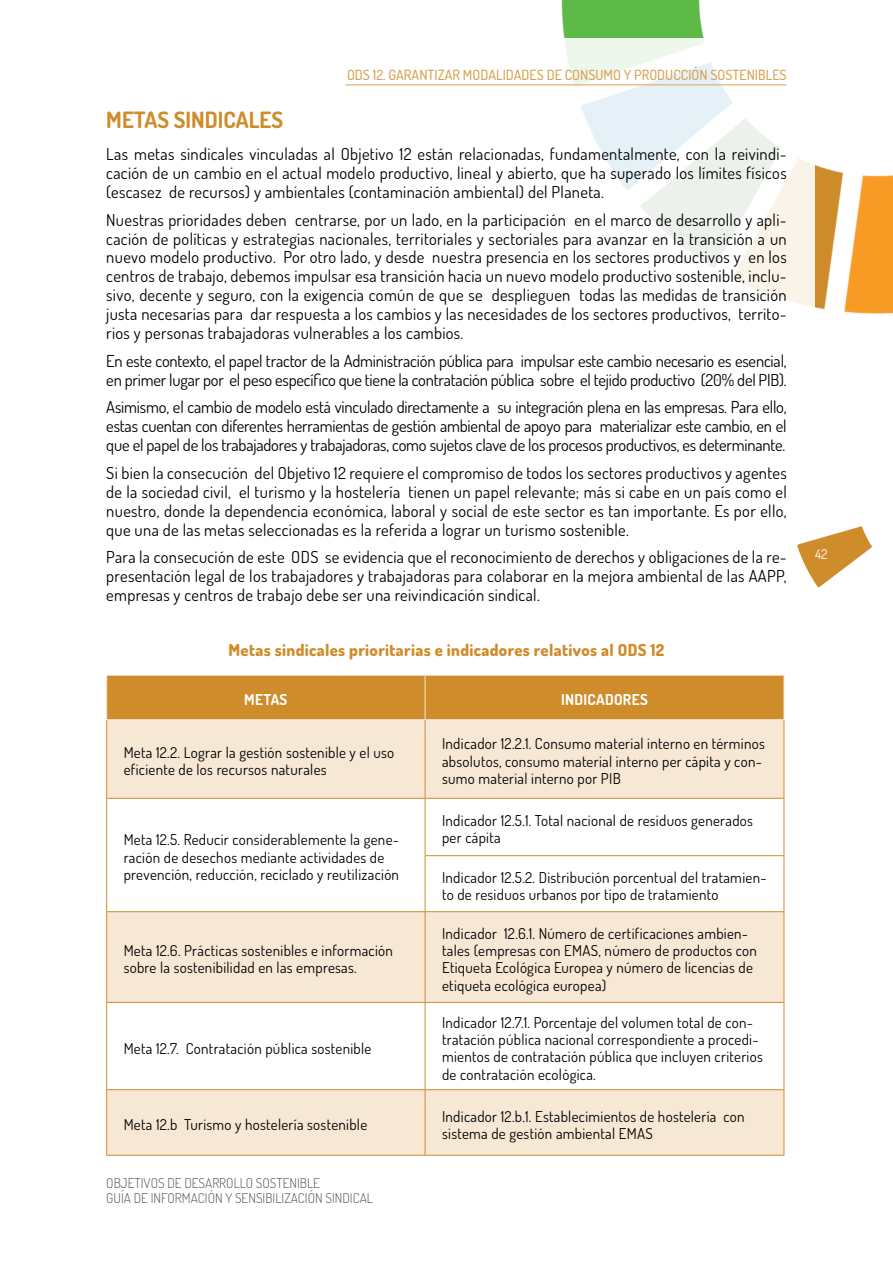
<style>
.page{position:relative;width:893px;height:1263px;background:#fff}
.page>*{position:absolute;margin:0;border:0;box-sizing:border-box;transform-origin:0 0}
.t1{font:700 22.5px "Dosis";color:#cf8c2b}
.t2{font:16.5px/19px "Dosis";letter-spacing:-.01em;color:#000;text-align:justify}
.t3{font:800 16.5px "Dosis";letter-spacing:.02em;color:#cf8c2b}
.t4{font:15px/17.2px "Dosis";letter-spacing:.02em;color:#000}
.t5{font:700 15px "Dosis";letter-spacing:.02em;color:#fff}
.t6{font:500 14.1px "Dosis";color:#d8a356}
.t7{font:300 13.5px/15.6px "Dosis";color:#575756}
.t8{font:13.5px "Dosis";color:#fff}
</style>
<div class="page">
<img style="left:561px;top:0;width:332px;height:314px">
<svg style="left:440px;top:38px;width:375px;height:276px"></svg>
<svg style="left:797px;top:526px;width:75px;height:62px"></svg>
<hr style="left:345px;top:85px;width:442px;height:1px;background:#d8a356">
<div style="left:107px;top:676px;width:677px;height:43px;background:#cf8c2b"></div>
<svg style="left:107px;top:720px;width:677px;height:435px;fill:#f6e8d5"></svg>
<hr style="left:106px;top:675px;width:319px;height:1px;background:#f6e8d5">
<hr style="left:106px;top:676px;width:1px;height:43px;background:#f6e8d5">
<hr style="left:425px;top:675px;width:359px;height:1px;background:#f6e8d5">
<hr style="left:425px;top:676px;width:1px;height:43px;background:#f6e8d5">
<hr style="left:784px;top:676px;width:1px;height:43px;background:#f6e8d5">
<hr style="left:106px;top:719px;width:319px;height:1px;background:#f6e8d5">
<hr style="left:425px;top:719px;width:359px;height:1px;background:#f6e8d5">
<hr style="left:106px;top:720px;width:1px;height:78px;background:#cf8c2b">
<hr style="left:425px;top:720px;width:1px;height:78px;background:#cf8c2b">
<hr style="left:784px;top:720px;width:1px;height:78px;background:#cf8c2b">
<hr style="left:106px;top:798px;width:319px;height:1px;background:#cf8c2b">
<hr style="left:106px;top:799px;width:1px;height:57px;background:#cf8c2b">
<hr style="left:425px;top:798px;width:359px;height:1px;background:#cf8c2b">
<hr style="left:425px;top:799px;width:1px;height:56px;background:#cf8c2b">
<hr style="left:784px;top:799px;width:1px;height:56px;background:#cf8c2b">
<hr style="left:106px;top:856px;width:1px;height:55px;background:#cf8c2b">
<hr style="left:425px;top:855px;width:359px;height:1px;background:#cf8c2b">
<hr style="left:425px;top:856px;width:1px;height:55px;background:#cf8c2b">
<hr style="left:784px;top:856px;width:1px;height:55px;background:#cf8c2b">
<hr style="left:106px;top:911px;width:319px;height:1px;background:#cf8c2b">
<hr style="left:106px;top:912px;width:1px;height:90px;background:#cf8c2b">
<hr style="left:425px;top:911px;width:359px;height:1px;background:#cf8c2b">
<hr style="left:425px;top:912px;width:1px;height:90px;background:#cf8c2b">
<hr style="left:784px;top:912px;width:1px;height:90px;background:#cf8c2b">
<hr style="left:106px;top:1002px;width:319px;height:1px;background:#cf8c2b">
<hr style="left:106px;top:1003px;width:1px;height:86px;background:#cf8c2b">
<hr style="left:425px;top:1002px;width:359px;height:1px;background:#cf8c2b">
<hr style="left:425px;top:1003px;width:1px;height:86px;background:#cf8c2b">
<hr style="left:784px;top:1003px;width:1px;height:86px;background:#cf8c2b">
<hr style="left:106px;top:1089px;width:319px;height:1px;background:#cf8c2b">
<hr style="left:106px;top:1090px;width:1px;height:65px;background:#cf8c2b">
<hr style="left:425px;top:1089px;width:359px;height:1px;background:#cf8c2b">
<hr style="left:425px;top:1090px;width:1px;height:65px;background:#cf8c2b">
<hr style="left:784px;top:1090px;width:1px;height:65px;background:#cf8c2b">
<hr style="left:106px;top:1155px;width:319px;height:1px;background:#cf8c2b">
<hr style="left:425px;top:1155px;width:359px;height:1px;background:#cf8c2b">
<p class="t6" style="left:347px;top:67px;width:441px">ODS 12. GARANTIZAR MODALIDADES DE CONSUMO Y PRODUCCIÓN SOSTENIBLES</p>
<h1 class="t1" style="left:106px;top:107px;width:178px">METAS SINDICALES</h1>
<p class="t2" style="left:106px;top:145px;width:682px">Las metas sindicales vinculadas al Objetivo 12 están relacionadas, fundamentalmente, con la reivindi&shy;cación de un cambio en el actual modelo productivo, lineal y abierto, que ha superado los límites físicos (escasez de recursos) y ambientales (contaminación ambiental) del Planeta.</p>
<p class="t2" style="left:106px;top:210px;width:682px">Nuestras prioridades deben centrarse, por un lado, en la participación en el marco de desarrollo y apli&shy;cación de políticas y estrategias nacionales, territoriales y sectoriales para avanzar en la transición a un nuevo modelo productivo. Por otro lado, y desde nuestra presencia en los sectores productivos y en los centros de trabajo, debemos impulsar esa transición hacia un nuevo modelo productivo sostenible, inclu&shy;sivo, decente y seguro, con la exigencia común de que se desplieguen todas las medidas de transición justa necesarias para dar respuesta a los cambios y las necesidades de los sectores productivos, territo&shy;rios y personas trabajadoras vulnerables a los cambios.</p>
<p class="t2" style="left:106px;top:351px;width:682px">En este contexto, el papel tractor de la Administración pública para impulsar este cambio necesario es esencial, en primer lugar por el peso específico que tiene la contratación pública sobre el tejido productivo (20% del PIB).</p>
<p class="t2" style="left:106px;top:398px;width:682px">Asimismo, el cambio de modelo está vinculado directamente a su integración plena en las empresas. Para ello, estas cuentan con diferentes herramientas de gestión ambiental de apoyo para materializar este cambio, en el que el papel de los trabajadores y trabajadoras, como sujetos clave de los procesos productivos, es determinante.</p>
<p class="t2" style="left:106px;top:463px;width:682px">Si bien la consecución del Objetivo 12 requiere el compromiso de todos los sectores productivos y agentes de la sociedad civil, el turismo y la hostelería tienen un papel relevante; más si cabe en un país como el nuestro, donde la dependencia económica, laboral y social de este sector es tan importante. Es por ello, que una de las metas seleccionadas es la referida a lograr un turismo sostenible.</p>
<p class="t2" style="left:106px;top:548px;width:682px">Para la consecución de este ODS se evidencia que el reconocimiento de derechos y obligaciones de la re&shy;presentación legal de los trabajadores y trabajadoras para colaborar en la mejora ambiental de las AAPP, empresas y centros de trabajo debe ser una reivindicación sindical.</p>
<p class="t3" style="left:228px;top:643px;width:437px">Metas sindicales prioritarias e indicadores relativos al ODS 12</p>
<p class="t5" style="left:244px;top:691px;width:45px">METAS</p>
<p class="t5" style="left:561px;top:691px;width:88px">INDICADORES</p>
<p class="t4" style="left:124px;top:744px;width:272px">Meta 12.2. Lograr la gestión sostenible y el uso eficiente de los recursos naturales</p>
<p class="t4" style="left:442px;top:735px;width:324px">Indicador 12.2.1. Consumo material interno en términos absolutos, consumo material interno per cápita y con&shy;sumo material interno por PIB</p>
<p class="t4" style="left:124px;top:831px;width:277px">Meta 12.5. Reducir considerablemente la gene&shy;ración de desechos mediante actividades de prevención, reducción, reciclado y reutilización</p>
<p class="t4" style="left:124px;top:942px;width:271px">Meta 12.6. Prácticas sostenibles e información sobre la sostenibilidad en las empresas.</p>
<p class="t4" style="left:124px;top:1040px;width:249px">Meta 12.7. Contratación pública sostenible</p>
<p class="t4" style="left:442px;top:812px;width:312px">Indicador 12.5.1. Total nacional de residuos generados per cápita</p>
<p class="t4" style="left:442px;top:869px;width:326px">Indicador 12.5.2. Distribución porcentual del tratamien&shy;to de residuos urbanos por tipo de tratamiento</p>
<p class="t4" style="left:442px;top:925px;width:316px">Indicador 12.6.1. Número de certificaciones ambien&shy;tales (empresas con EMAS, número de productos con Etiqueta Ecológica Europea y número de licencias de etiqueta ecológica europea)</p>
<p class="t4" style="left:442px;top:1014px;width:322px">Indicador 12.7.1. Porcentaje del volumen total de con&shy;tratación pública nacional correspondiente a procedi&shy;mientos de contratación pública que incluyen criterios de contratación ecológica.</p>
<p class="t4" style="left:124px;top:1116px;width:245px">Meta 12.b Turismo y hostelería sostenible</p>
<p class="t4" style="left:442px;top:1107px;width:304px">Indicador 12.b.1. Establecimientos de hostelería con sistema de gestión ambiental EMAS</p>
<p class="t7" style="left:106px;top:1175px;width:268px">OBJETIVOS DE DESARROLLO SOSTENIBLE<br>GUÍA DE INFORMACIÓN Y SENSIBILIZACIÓN SINDICAL</p>
<p class="t8" style="left:815px;top:546px;width:14px">42</p>
</div>
